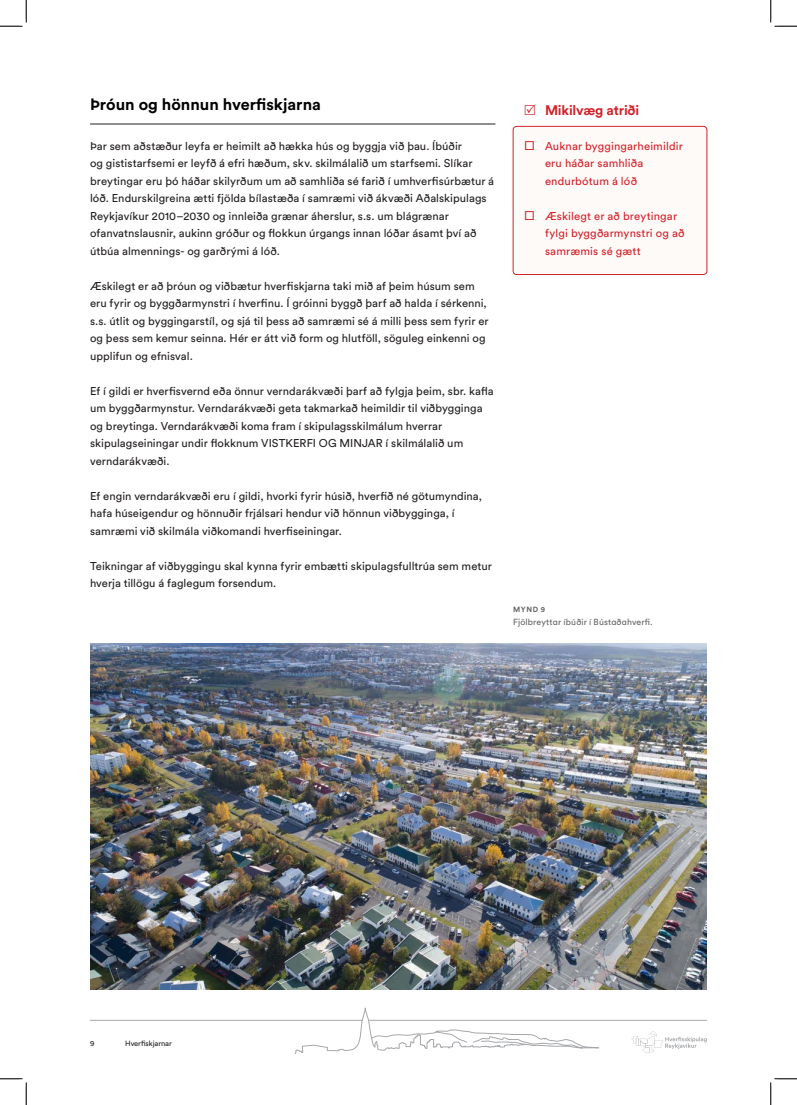
<style>
.page{position:relative;width:797px;height:1105px;background:#fff}
.page>*{position:absolute;margin:0;border:0;box-sizing:border-box;transform-origin:0 0}
.Fyrirsögn_21{font:700 16.25px "Circular Std";color:#000}
.t1{font:700 13.75px "Circular Std";letter-spacing:-.015em;color:#d1232a}
.Texti{font:11.25px/17.5px "Circular Std";letter-spacing:.005em;color:#231f20}
.t2{font:11.25px/17.5px "Circular Std";letter-spacing:.015em;color:#d1232a}
.t3{font:8.75px "Circular Std";letter-spacing:.015em;color:#231f20}
.t4{font:7.5px "Circular Std";letter-spacing:-.01em;color:#231f20}
.t5{font:700 7.5px "Circular Std";color:#231f20}
.s1{font-size:12.5px}
</style>
<div class="page">
<svg style="left:295px;top:1007px;width:304px;height:47px"></svg>
<svg style="left:631px;top:1032px;width:75px;height:20px"></svg>
<hr style="left:368px;top:1020px;width:338px;height:1px;background:#a6a8ab">
<hr style="left:90px;top:1020px;width:272px;height:1px;background:#a6a8ab">
<hr style="left:90px;top:124px;width:405px;height:1px;background:#231f20">
<div style="left:513px;top:126px;width:194px;height:148px;background:#fdfaf8;border-radius:4px"></div>
<div style="left:513px;top:126px;width:194px;height:149px;border:1px solid #d1232a;border-radius:4px"></div>
<img style="left:90px;top:643px;width:617px;height:347px">
<svg style="left:0;top:0;width:27px;height:27px"></svg>
<svg style="left:0;top:1078px;width:27px;height:27px"></svg>
<svg style="left:770px;top:0;width:27px;height:27px"></svg>
<svg style="left:770px;top:1078px;width:27px;height:27px"></svg>
<p class="Fyrirsögn_21" style="left:90px;top:94px;width:232px">Þróun og hönnun hverfiskjarna</p>
<p class="Texti" style="left:90px;top:137px;width:405px">Þar sem aðstæður leyfa er heimilt að hækka hús og byggja við þau. Íbúðir<br>og gististarfsemi er leyfð á efri hæðum, skv. skilmálalið um starfsemi. Slíkar breytingar eru þó háðar skilyrðum um að samhliða sé farið í umhverfisúrbætur á lóð. Endurskilgreina ætti fjölda bílastæða í samræmi við ákvæði Aðalskipulags Reykjavíkur 2010–2030 og innleiða grænar áherslur, s.s. um blágrænar ofanvatnslausnir, aukinn gróður og flokkun úrgangs innan lóðar ásamt því að útbúa almennings- og garðrými á lóð.</p>
<p class="Texti" style="left:90px;top:277px;width:400px">Æskilegt er að þróun og viðbætur hverfiskjarna taki mið af þeim húsum sem eru fyrir og byggðarmynstri í hverfinu. Í gróinni byggð þarf að halda í sérkenni, s.s. útlit og byggingarstíl, og sjá til þess að samræmi sé á milli þess sem fyrir er og þess sem kemur seinna. Hér er átt við form og hlutföll, söguleg einkenni og upplifun og efnisval.</p>
<p class="Texti" style="left:90px;top:382px;width:405px">Ef í gildi er hverfisvernd eða önnur verndarákvæði þarf að fylgja þeim, sbr. kafla um byggðarmynstur. Verndarákvæði geta takmarkað heimildir til viðbygginga og breytinga. Verndarákvæði koma fram í skipulagsskilmálum hverrar skipulagseiningar undir flokknum VISTKERFI OG MINJAR í skilmálalið um verndarákvæði.</p>
<p class="Texti" style="left:90px;top:487px;width:393px">Ef engin verndarákvæði eru í gildi, hvorki fyrir húsið, hverfið né götumyndina, hafa húseigendur og hönnuðir frjálsari hendur við hönnun viðbygginga, í samræmi við skilmála viðkomandi hverfiseiningar.</p>
<p class="Texti" style="left:90px;top:557px;width:403px">Teikningar af viðbyggingu skal kynna fyrir embætti skipulagsfulltrúa sem metur hverja tillögu á faglegum forsendum.</p>
<p class="t1" style="left:545px;top:101px;width:96px">Mikilvæg atriði</p>
<p class="t2" style="left:545px;top:137px;width:139px;text-indent:-21px"><span class="s1">□</span> Auknar byggingarheimildir eru háðar samhliða endurbótum á lóð</p>
<p class="t2" style="left:545px;top:207px;width:141px;text-indent:-21px"><span class="s1">□</span> Æskilegt er að breytingar fylgi byggðarmynstri og að samræmis sé gætt</p>
<p class="t5" style="left:513px;top:604px;width:34px">MYND 9</p>
<p class="t3" style="left:513px;top:616px;width:141px">Fjölbreyttar íbúðir í Bústaðahverfi.</p>
<p class="t4" style="left:90px;top:1039px;width:6px">9</p>
<p class="t4" style="left:125px;top:1039px;width:48px">Hverfiskjarnar</p>
</div>
